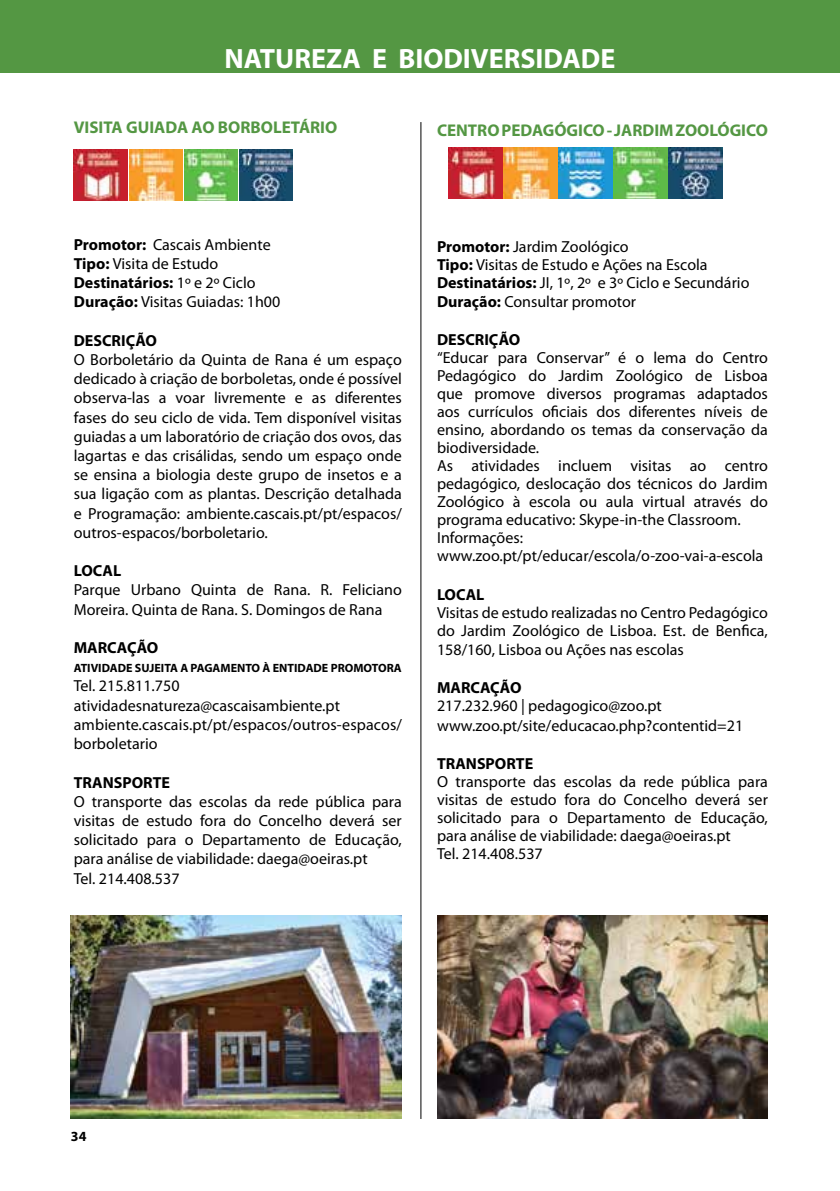
<style>
.page{position:relative;width:840px;height:1191px;background:#fff}
.page>*{position:absolute;margin:0;border:0;box-sizing:border-box;transform-origin:0 0}
.t1{font:700 28px "Myriad Pro";color:#fff}
.t2{font:700 17px "Myriad Pro";color:#549743}
.t3{font:16px/19.2px "Myriad Pro";color:#000}
.t4{font:700 16px "Myriad Pro";color:#000}
.t5{font:700 14px "Myriad Pro";color:#000}
.t6{font:700 12px "Myriad Pro";color:#000}
.s1{font-weight:700}
</style>
<div class="page">
<div style="left:0;top:0;width:839px;height:72px;background:#549743"></div>
<hr style="left:420px;top:122px;width:1px;height:997px;background:#000">
<img style="left:71px;top:916px;width:330px;height:202px">
<img style="left:74px;top:149px;width:53px;height:51px">
<img style="left:129px;top:149px;width:163px;height:51px">
<img style="left:437px;top:916px;width:330px;height:202px">
<img style="left:448px;top:147px;width:53px;height:51px">
<img style="left:503px;top:147px;width:53px;height:51px">
<img style="left:558px;top:147px;width:163px;height:51px">
<h1 class="t1" style="left:224px;top:40px;width:392px">NATUREZA E BIODIVERSIDADE</h1>
<p class="t2" style="left:74px;top:116px;width:265px">VISITA GUIADA AO BORBOLETÁRIO</p>
<p class="t2" style="left:437px;top:120px;width:332px">CENTRO PEDAGÓGICO - JARDIM ZOOLÓGICO</p>
<p class="t3" style="left:74px;top:234px;width:208px"><span class="s1">Promotor:</span> Cascais Ambiente<br><span class="s1">Tipo:</span> Visita de Estudo<br><span class="s1">Destinatários:</span> 1º e 2º Ciclo<br><span class="s1">Duração:</span> Visitas Guiadas: 1h00</p>
<p class="t4" style="left:74px;top:330px;width:85px">DESCRIÇÃO</p>
<p class="t3" style="left:74px;top:350px;width:329px;text-align:justify">O Borboletário da Quinta de Rana é um espaço dedicado à criação de borboletas, onde é possível observa-las a voar livremente e as diferentes fases do seu ciclo de vida. Tem disponível visitas guiadas a um laboratório de criação dos ovos, das lagartas e das crisálidas, sendo um espaço onde se ensina a biologia deste grupo de insetos e a sua ligação com as plantas. Descrição detalhada e Programação: ambiente.cascais.pt/pt/espacos/ outros-espacos/borboletario.</p>
<p class="t4" style="left:74px;top:560px;width:49px">LOCAL</p>
<p class="t3" style="left:74px;top:580px;width:329px">Parque Urbano Quinta de Rana. R. Feliciano<br>Moreira. Quinta de Rana. S. Domingos de Rana</p>
<p class="t4" style="left:74px;top:637px;width:86px">MARCAÇÃO</p>
<p class="t6" style="left:74px;top:660px;width:329px">ATIVIDADE SUJEITA A PAGAMENTO À ENTIDADE PROMOTORA</p>
<p class="t3" style="left:74px;top:676px;width:329px">Tel. 215.811.750 atividadesnatureza@cascaisambiente.pt ambiente.cascais.pt/pt/espacos/outros-espacos/ borboletario</p>
<p class="t4" style="left:74px;top:771px;width:98px">TRANSPORTE</p>
<p class="t3" style="left:74px;top:791px;width:329px">O transporte das escolas da rede pública para visitas de estudo fora do Concelho deverá ser solicitado para o Departamento de Educação, para análise de viabilidade: daega@oeiras.pt<br>Tel. 214.408.537</p>
<p class="t3" style="left:437px;top:237px;width:314px;line-height:18.4px"><span class="s1">Promotor:</span> Jardim Zoológico<br><span class="s1">Tipo:</span> Visitas de Estudo e Ações na Escola <span class="s1">Destinatários:</span> JI, 1º, 2º e 3º Ciclo e Secundário <span class="s1">Duração:</span> Consultar promotor</p>
<p class="t4" style="left:437px;top:329px;width:85px">DESCRIÇÃO</p>
<p class="t3" style="left:437px;top:349px;width:332px;line-height:18px">“Educar para Conservar” é o lema do Centro Pedagógico do Jardim Zoológico de Lisboa que promove diversos programas adaptados aos currículos oficiais dos diferentes níveis de ensino, abordando os temas da conservação da biodiversidade.<br>As atividades incluem visitas ao centro pedagógico, deslocação dos técnicos do Jardim Zoológico à escola ou aula virtual através do programa educativo: Skype-in-the Classroom.<br>Informações: www.zoo.pt/pt/educar/escola/o-zoo-vai-a-escola</p>
<p class="t4" style="left:437px;top:584px;width:49px">LOCAL</p>
<p class="t3" style="left:437px;top:603px;width:332px;line-height:18.6px;text-align:justify">Visitas de estudo realizadas no Centro Pedagógico do Jardim Zoológico de Lisboa. Est. de Benfica, 158/160, Lisboa ou Ações nas escolas</p>
<p class="t4" style="left:437px;top:677px;width:86px">MARCAÇÃO</p>
<p class="t3" style="left:437px;top:696px;width:307px">217.232.960 | pedagogico@zoo.pt www.zoo.pt/site/educacao.php?contentid=21</p>
<p class="t4" style="left:437px;top:753px;width:98px">TRANSPORTE</p>
<p class="t3" style="left:437px;top:772px;width:332px;line-height:18px">O transporte das escolas da rede pública para visitas de estudo fora do Concelho deverá ser solicitado para o Departamento de Educação, para análise de viabilidade: daega@oeiras.pt<br>Tel. 214.408.537</p>
<p class="t5" style="left:71px;top:1126px;width:17px">34</p>
</div>
